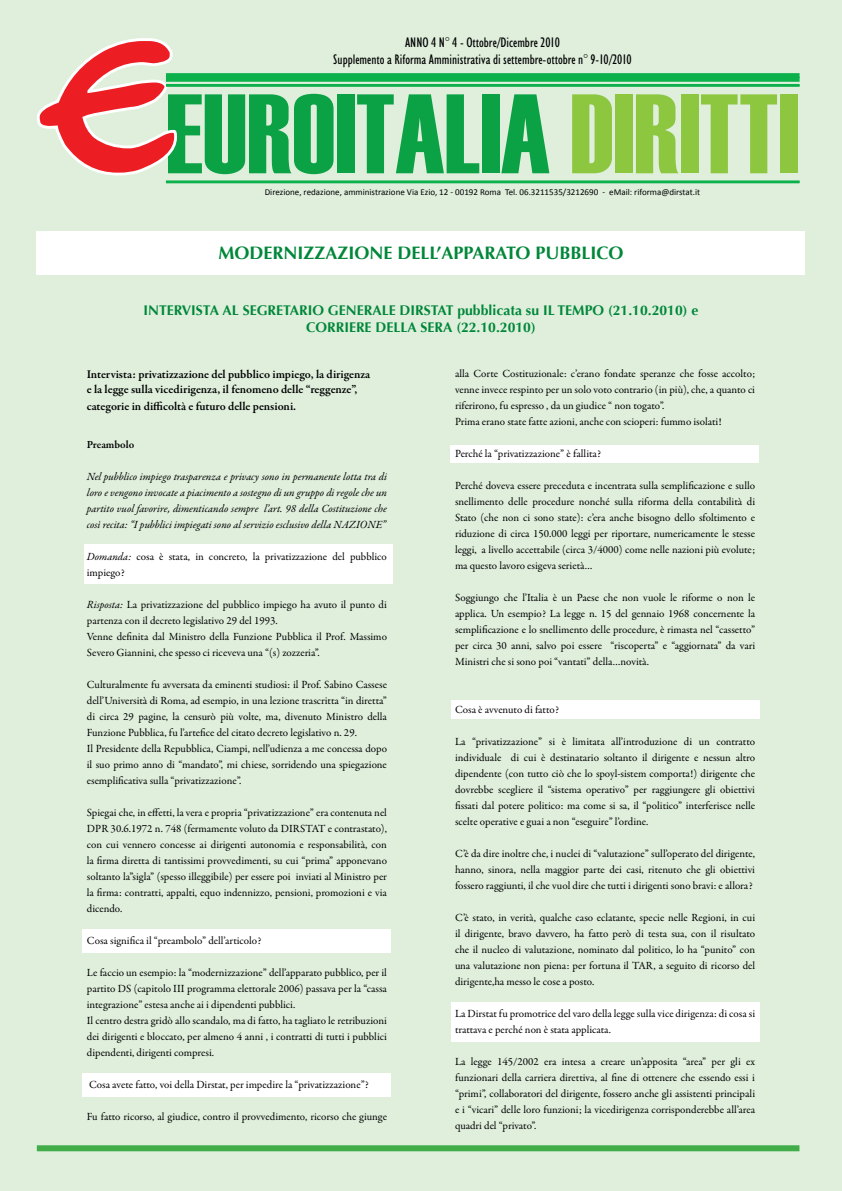
<style>
.page{position:relative;width:842px;height:1191px;background:#fff}
.page>*{position:absolute;margin:0;border:0;box-sizing:border-box;transform-origin:0 0}
.t1{font:700 18px "Optima";color:#008739}
.t2{font:700 14px/16.8px "Optima";color:#008739;text-align:center}
.t3{font:14px/16.8px "Humanist 521 Condensed BT";color:#000;text-align:center}
.t4{font:600 12px/14.4px "Garamond Premr Pro";color:#000}
.t5{font:11px/16px "Garamond Premr Pro";color:#000;text-align:justify}
.t6{font:italic 11px/16px "Garamond Premr Pro";color:#000;text-align:justify}
.t7{font:600 11px "Garamond Premr Pro";color:#000}
.t8{font:9px "Calibri";color:#000}
.s1{font-style:italic}
</style>
<div class="page">
<div style="left:1px;top:0;width:841px;height:1191px;background:#dfefdc"></div>
<div style="left:84px;top:544px;width:308px;height:40px;background:#fff"></div>
<div style="left:451px;top:700px;width:308px;height:19px;background:#fff"></div>
<div style="left:451px;top:1002px;width:308px;height:40px;background:#fff"></div>
<div style="left:450px;top:445px;width:308px;height:18px;background:#fff"></div>
<div style="left:337px;top:94px;width:17px;height:79px;background:#0aa245"></div>
<svg style="left:357px;top:94px;width:122px;height:79px"></svg>
<div style="left:482px;top:94px;width:17px;height:79px;background:#0aa245"></div>
<svg style="left:501px;top:94px;width:48px;height:79px"></svg>
<svg style="left:572px;top:94px;width:40px;height:79px;background:#98cb54"></svg>
<div style="left:615px;top:94px;width:17px;height:79px;background:#8dc63f"></div>
<svg style="left:636px;top:94px;width:42px;height:79px;background:#9ccd5c"></svg>
<div style="left:681px;top:94px;width:17px;height:79px;background:#8dc63f"></div>
<svg style="left:701px;top:94px;width:76px;height:79px"></svg>
<div style="left:780px;top:94px;width:17px;height:79px;background:#8dc63f"></div>
<svg style="left:37px;top:38px;width:297px;height:138px"></svg>
<hr style="left:166px;top:84px;width:633px;height:3px;background:#0db14b">
<hr style="left:166px;top:180px;width:633px;height:3px;background:#0db14b">
<div style="left:166px;top:73px;width:633px;height:9px;background:#0db14b"></div>
<div style="left:37px;top:231px;width:768px;height:43px;background:#fff"></div>
<div style="left:37px;top:1145px;width:762px;height:6px;background:#41ad49"></div>
<div style="left:83px;top:929px;width:308px;height:23px;background:#fff"></div>
<div style="left:83px;top:1073px;width:308px;height:23px;background:#fff"></div>
<p class="t3" style="left:333px;top:34px;width:300px">ANNO 4 N° 4 - Ottobre/Dicembre 2010<br>Supplemento a Riforma Amministrativa di settembre-ottobre n° 9-10/2010</p>
<p class="t8" style="left:265px;top:186px;width:437px">Direzione, redazione, amministrazione Via Ezio, 12 - 00192 Roma Tel. 06.3211535/3212690 - eMail: riforma@dirstat.it</p>
<h1 class="t1" style="left:218px;top:242px;width:407px">MODERNIZZAZIONE DELL’APPARATO PUBBLICO</h1>
<p class="t2" style="left:144px;top:302px;width:556px">INTERVISTA AL SEGRETARIO GENERALE DIRSTAT pubblicata su IL TEMPO (21.10.2010) e<br>CORRIERE DELLA SERA (22.10.2010)</p>
<p class="t4" style="left:87px;top:367px;width:285px">Intervista: privatizzazione del pubblico impiego, la dirigenza e la legge sulla vicedirigenza, il fenomeno delle “reggenze”,</p>
<p class="t4" style="left:87px;top:399px;width:211px">categorie in difficoltà e futuro delle pensioni.</p>
<p class="t7" style="left:87px;top:437px;width:49px">Preambolo</p>
<p class="t6" style="left:87px;top:468px;width:302px">Nel pubblico impiego trasparenza e privacy sono in permanente lotta tra di loro e vengono invocate a piacimento a sostegno di un gruppo di regole che un partito vuol favorire, dimenticando sempre l’art. 98 della Costituzione che così recita: “I pubblici impiegati sono al servizio esclusivo della NAZIONE”</p>
<p class="t5" style="left:87px;top:548px;width:302px"><span class="s1">Domanda:</span> cosa è stata, in concreto, la privatizzazione del pubblico impiego?</p>
<p class="t5" style="left:87px;top:596px;width:302px;text-align:left"><span class="s1">Risposta:</span> La privatizzazione del pubblico impiego ha avuto il punto di partenza con il decreto legislativo 29 del 1993.<br>Venne definita dal Ministro della Funzione Pubblica il Prof. Massimo Severo Giannini, che spesso ci riceveva una “(s) zozzeria”.</p>
<p class="t5" style="left:87px;top:676px;width:302px;text-align:left">Culturalmente fu avversata da eminenti studiosi: il Prof. Sabino Cassese dell’Università di Roma, ad esempio, in una lezione trascritta “in diretta” di circa 29 pagine, la censurò più volte, ma, divenuto Ministro della Funzione Pubblica, fu l’artefice del citato decreto legislativo n. 29.<br>Il Presidente della Repubblica, Ciampi, nell’udienza a me concessa dopo il suo primo anno di “mandato”, mi chiese, sorridendo una spiegazione esemplificativa sulla “privatizzazione”.</p>
<p class="t5" style="left:87px;top:804px;width:302px">Spiegai che, in effetti, la vera e propria “privatizzazione” era contenuta nel DPR 30.6.1972 n. 748 (fermamente voluto da DIRSTAT e contrastato), con cui vennero concesse ai dirigenti autonomia e responsabilità, con la firma diretta di tantissimi provvedimenti, su cui “prima” apponevano soltanto la”sigla” (spesso illeggibile) per essere poi inviati al Ministro per la firma: contratti, appalti, equo indennizzo, pensioni, promozioni e via dicendo.</p>
<p class="t5" style="left:87px;top:932px;width:176px">Cosa significa il “preambolo” dell’articolo?</p>
<p class="t5" style="left:87px;top:964px;width:302px;text-align:left">Le faccio un esempio: la “modernizzazione” dell’apparato pubblico, per il partito DS (capitolo III programma elettorale 2006) passava per la “cassa integrazione” estesa anche ai i dipendenti pubblici.<br>Il centro destra gridò allo scandalo, ma di fatto, ha tagliato le retribuzioni dei dirigenti e bloccato, per almeno 4 anni , i contratti di tutti i pubblici dipendenti, dirigenti compresi.</p>
<p class="t5" style="left:89px;top:1076px;width:281px">Cosa avete fatto, voi della Dirstat, per impedire la “privatizzazione”?</p>
<p class="t5" style="left:87px;top:1108px;width:302px">Fu fatto ricorso, al giudice, contro il provvedimento, ricorso che giunge</p>
<p class="t5" style="left:455px;top:365px;width:302px;text-align:left">alla Corte Costituzionale: c’erano fondate speranze che fosse accolto; venne invece respinto per un solo voto contrario (in più), che, a quanto ci riferirono, fu espresso , da un giudice “ non togato”.<br>Prima erano state fatte azioni, anche con scioperi: fummo isolati!</p>
<p class="t5" style="left:455px;top:445px;width:148px">Perché la “privatizzazione” è fallita?</p>
<p class="t5" style="left:455px;top:477px;width:302px">Perché doveva essere preceduta e incentrata sulla semplificazione e sullo snellimento delle procedure nonché sulla riforma della contabilità di Stato (che non ci sono state): c’era anche bisogno dello sfoltimento e riduzione di circa 150.000 leggi per riportare, numericamente le stesse leggi, a livello accettabile (circa 3/4000) come nelle nazioni più evolute; ma questo lavoro esigeva serietà…</p>
<p class="t5" style="left:455px;top:589px;width:302px">Soggiungo che l’Italia è un Paese che non vuole le riforme o non le applica. Un esempio? La legge n. 15 del gennaio 1968 concernente la semplificazione e lo snellimento delle procedure, è rimasta nel “cassetto” per circa 30 anni, salvo poi essere “riscoperta” e “aggiornata” da vari Ministri che si sono poi “vantati” della…novità.</p>
<p class="t5" style="left:455px;top:701px;width:106px">Cosa è avvenuto di fatto?</p>
<p class="t5" style="left:455px;top:733px;width:302px">La “privatizzazione” si è limitata all’introduzione di un contratto individuale di cui è destinatario soltanto il dirigente e nessun altro dipendente (con tutto ciò che lo spoyl-sistem comporta!) dirigente che dovrebbe scegliere il “sistema operativo” per raggiungere gli obiettivi fissati dal potere politico: ma come si sa, il “politico” interferisce nelle scelte operative e guai a non “eseguire” l’ordine.</p>
<p class="t5" style="left:455px;top:845px;width:302px">C’è da dire inoltre che, i nuclei di “valutazione” sull’operato del dirigente, hanno, sinora, nella maggior parte dei casi, ritenuto che gli obiettivi fossero raggiunti, il che vuol dire che tutti i dirigenti sono bravi: e allora?</p>
<p class="t5" style="left:455px;top:909px;width:302px">C’è stato, in verità, qualche caso eclatante, specie nelle Regioni, in cui il dirigente, bravo davvero, ha fatto però di testa sua, con il risultato che il nucleo di valutazione, nominato dal politico, lo ha “punito” con una valutazione non piena: per fortuna il TAR, a seguito di ricorso del dirigente,ha messo le cose a posto.</p>
<p class="t5" style="left:455px;top:1006px;width:302px">La Dirstat fu promotrice del varo della legge sulla vice dirigenza: di cosa si trattava e perché non è stata applicata.</p>
<p class="t5" style="left:455px;top:1054px;width:302px">La legge 145/2002 era intesa a creare un’apposita “area” per gli ex funzionari della carriera direttiva, al fine di ottenere che essendo essi i “primi”, collaboratori del dirigente, fossero anche gli assistenti principali e i “vicari” delle loro funzioni; la vicedirigenza corrisponderebbe all’area quadri del “privato”.</p>
</div>
